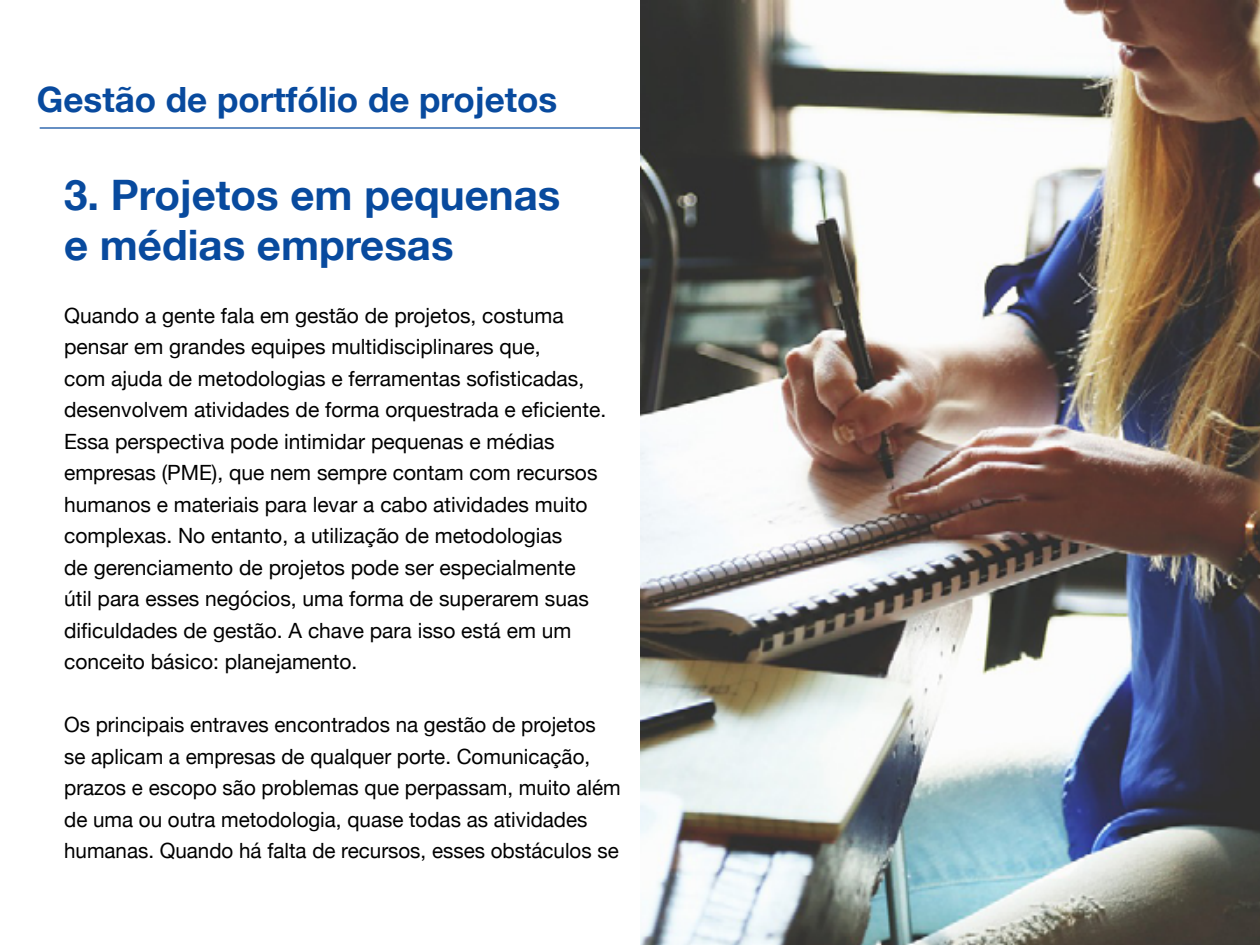
<style>
.page{position:relative;width:1260px;height:945px;background:#fff}
.page>*{position:absolute;margin:0;border:0;box-sizing:border-box;transform-origin:0 0}
.t1{font:700 42px/50.4px "Helvetica 75";color:#084a9e}
.t2{font:700 35px "Helvetica 75";color:#084a9e}
.t3{font:21px/31.5px "Helvetica Neue";color:#000}
</style>
<div class="page">
<hr style="left:40px;top:127px;width:1176px;height:2px;background:#084a9e">
<img style="left:640px;top:0;width:620px;height:945px">
<h2 class="t2" style="left:37px;top:78px;width:522px">Gestão de portfólio de projetos</h2>
<h1 class="t1" style="left:64px;top:169px;width:498px">3. Projetos em pequenas e médias empresas</h1>
<p class="t3" style="left:64px;top:299px;width:544px">Quando a gente fala em gestão de projetos, costuma pensar em grandes equipes multidisciplinares que,<br>com ajuda de metodologias e ferramentas sofisticadas, desenvolvem atividades de forma orquestrada e eficiente.<br>Essa perspectiva pode intimidar pequenas e médias empresas (PME), que nem sempre contam com recursos humanos e materiais para levar a cabo atividades muito complexas. No entanto, a utilização de metodologias<br>de gerenciamento de projetos pode ser especialmente útil para esses negócios, uma forma de superarem suas dificuldades de gestão. A chave para isso está em um conceito básico: planejamento.</p>
<p class="t3" style="left:64px;top:709px;width:558px">Os principais entraves encontrados na gestão de projetos se aplicam a empresas de qualquer porte. Comunicação, prazos e escopo são problemas que perpassam, muito além de uma ou outra metodologia, quase todas as atividades humanas. Quando há falta de recursos, esses obstáculos se</p>
</div>
